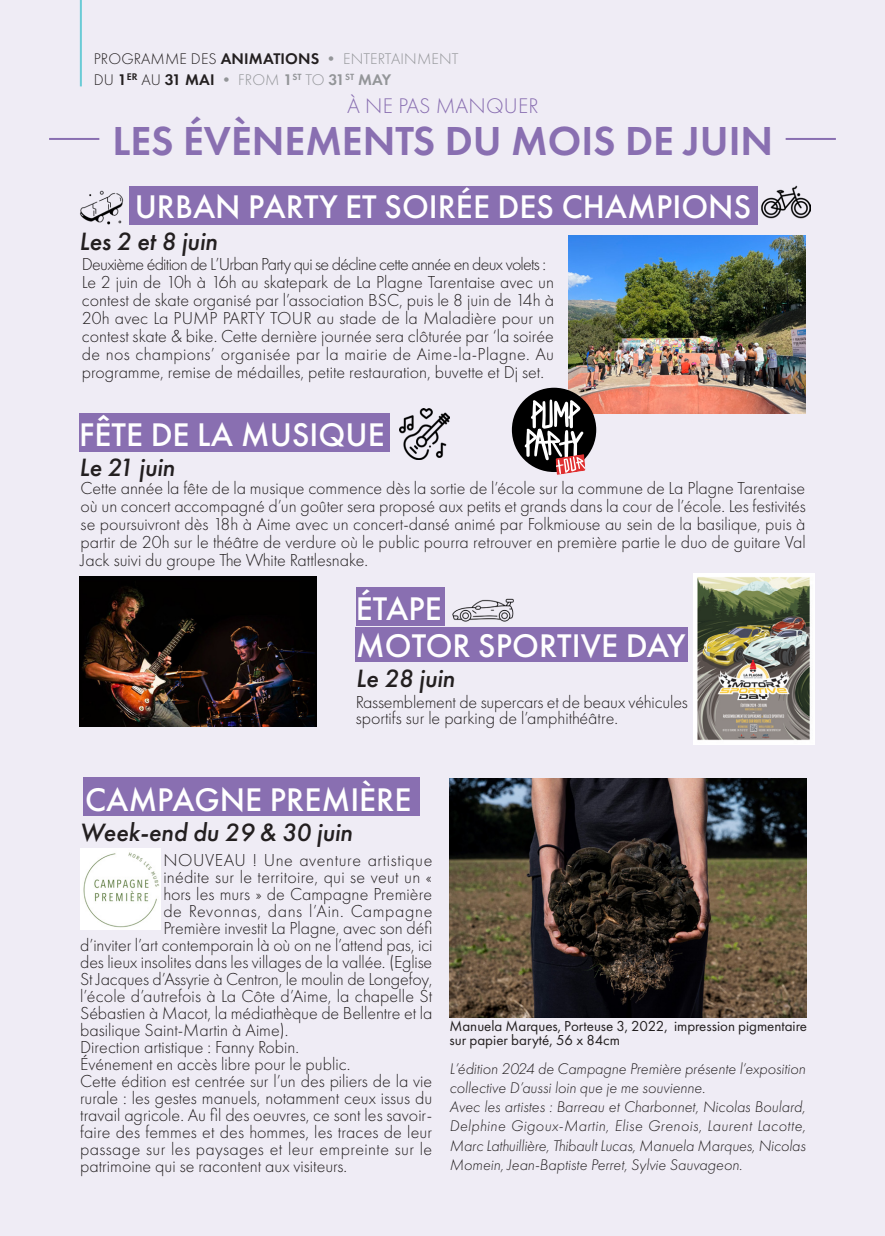
<style>
.page{position:relative;width:885px;height:1236px;background:#fff}
.page>*{position:absolute;margin:0;border:0;box-sizing:border-box;transform-origin:0 0}
.t1{font:600 42px "Futura PT";color:#896fb1}
.t2{font:500 34px "Futura PT";color:#fff}
.t3{font:italic 500 26px "Futura PT";letter-spacing:-.01em;color:#231f20}
.t4{font:300 22px "Futura PT";letter-spacing:.01em;color:#896fb1}
.t5{font:300 18px/18px "Futura PT";color:#231f20;text-align:justify}
.t6{font:300 18px "Futura PT";letter-spacing:-.04em;color:#231f20}
.t7{font:300 18px "Futura PT";letter-spacing:.03em;color:#231f20}
.t8{font:300 18px "Futura PT";letter-spacing:.035em;color:#231f20}
.t9{font:italic 300 16px/19.2px "Futura PT";color:#231f20}
.t10{font:300 16px/20.8px "Futura PT";letter-spacing:.01em;color:#939598}
.t11{font:15px/14px "Futura PT";color:#231f20}
.s1{color:#231f20}
.s2{font-weight:600;color:#231f20}
.s3{font-weight:600}
</style>
<div class="page">
<div style="left:0;top:0;width:884px;height:1236px;background:#efecf5"></div>
<div style="left:83px;top:777px;width:337px;height:39px;background:#896fb1"></div>
<div style="left:356px;top:627px;width:331px;height:35px;background:#896fb1"></div>
<div style="left:79px;top:413px;width:310px;height:39px;background:#896fb1"></div>
<div style="left:129px;top:186px;width:628px;height:39px;background:#896fb1"></div>
<hr style="left:785px;top:138px;width:50px;height:2px;background:#896fb1">
<hr style="left:49px;top:138px;width:50px;height:2px;background:#896fb1">
<img style="left:449px;top:779px;width:357px;height:238px">
<img style="left:80px;top:848px;width:80px;height:81px">
<img style="left:568px;top:235px;width:237px;height:178px">
<img style="left:79px;top:577px;width:238px;height:149px">
<div style="left:512px;top:388px;width:84px;height:84px;background:#000;border-radius:50%"></div>
<svg style="left:524px;top:399px;width:61px;height:76px"></svg>
<img style="left:80px;top:190px;width:44px;height:35px">
<img style="left:399px;top:409px;width:50px;height:50px">
<img style="left:443px;top:587px;width:71px;height:39px">
<img style="left:761px;top:185px;width:49px;height:34px">
<div style="left:356px;top:587px;width:88px;height:38px;background:#896fb1"></div>
<img style="left:693px;top:574px;width:121px;height:170px">
<hr style="left:80px;top:0;width:2px;height:86px;background:#6acbd6">
<p class="t10" style="left:94px;top:49px;width:366px"><span class="s1">PROGRAMME DES</span> <span class="s2">ANIMATIONS</span> <span class="s3">•</span> ENTERTAINMENT<br><span class="s1">DU</span> <span class="s2">1</span><sup>ER</sup> <span class="s1">AU</span> <span class="s2">31 MAI</span> <span class="s3">•</span> FROM <span class="s3">1</span><sup>ST</sup> TO <span class="s3">31</span><sup>ST</sup> <span class="s3">MAY</span></p>
<p class="t4" style="left:347px;top:93px;width:193px">À NE PAS MANQUER</p>
<p class="t1" style="left:112px;top:115px;width:662px">LES ÉVÈNEMENTS DU MOIS DE JUIN</p>
<p class="t2" style="left:135px;top:186px;width:618px">URBAN PARTY ET SOIRÉE DES CHAMPIONS</p>
<p class="t3" style="left:79px;top:225px;width:140px">Les 2 et 8 juin</p>
<p class="t6" style="left:82px;top:254px;width:466px">Deuxième édition de L’Urban Party qui se décline cette année en deux volets :</p>
<p class="t5" style="left:82px;top:273px;width:474px">Le 2 juin de 10h à 16h au skatepark de La Plagne Tarentaise avec un contest de skate organisé par l’association BSC, puis le 8 juin de 14h à 20h avec La PUMP PARTY TOUR au stade de la Maladière pour un contest skate &amp; bike. Cette dernière journée sera clôturée par ‘la soirée de nos champions’ organisée par la mairie de Aime-la-Plagne. Au programme, remise de médailles, petite restauration, buvette et Dj set.</p>
<p class="t2" style="left:79px;top:414px;width:307px">FÊTE DE LA MUSIQUE</p>
<p class="t3" style="left:79px;top:451px;width:97px">Le 21 juin</p>
<p class="t5" style="left:81px;top:479px;width:726px">Cette année la fête de la musique commence dès la sortie de l’école sur la commune de La Plagne Tarentaise où un concert accompagné d’un goûter sera proposé aux petits et grands dans la cour de l’école. Les festivités se poursuivront dès 18h à Aime avec un concert-dansé animé par Folkmiouse au sein de la basilique, puis à partir de 20h sur le théâtre de verdure où le public pourra retrouver en première partie le duo de guitare Val Jack suivi du groupe The White Rattlesnake.</p>
<p class="t2" style="left:356px;top:588px;width:87px">ÉTAPE</p>
<p class="t2" style="left:356px;top:625px;width:331px">MOTOR SPORTIVE DAY</p>
<p class="t3" style="left:356px;top:662px;width:101px">Le 28 juin</p>
<p class="t5" style="left:356px;top:694px;width:333px;line-height:16px">Rassemblement de supercars et de beaux véhicules sportifs sur le parking de l’amphithéâtre.</p>
<p class="t2" style="left:85px;top:779px;width:327px">CAMPAGNE PREMIÈRE</p>
<p class="t3" style="left:80px;top:816px;width:274px">Week-end du 29 &amp; 30 juin</p>
<p class="t7" style="left:163px;top:850px;width:270px">NOUVEAU ! Une aventure artistique</p>
<p class="t5" style="left:163px;top:868px;width:270px">inédite sur le territoire, qui se veut un «</p>
<p class="t5" style="left:163px;top:885px;width:270px">hors les murs » de Campagne Première</p>
<p class="t8" style="left:163px;top:901px;width:270px">de Revonnas, dans l’Ain. Campagne</p>
<p class="t5" style="left:163px;top:919px;width:270px">Première investit La Plagne, avec son défi</p>
<p class="t5" style="left:80px;top:936px;width:354px">d’inviter l’art contemporain là où on ne l’attend pas, ici</p>
<p class="t5" style="left:80px;top:953px;width:353px">des lieux insolites dans les villages de la vallée. (Eglise</p>
<p class="t5" style="left:80px;top:970px;width:353px">St Jacques d’Assyrie à Centron, le moulin de Longefoy,</p>
<p class="t5" style="left:80px;top:987px;width:353px">l’école d’autrefois à La Côte d’Aime, la chapelle St</p>
<p class="t5" style="left:80px;top:1004px;width:353px">Sébastien à Macot, la médiathèque de Bellentre et la</p>
<p class="t5" style="left:80px;top:1021px;width:210px">basilique Saint-Martin à Aime).</p>
<p class="t5" style="left:80px;top:1038px;width:220px">Direction artistique : Fanny Robin.</p>
<p class="t5" style="left:80px;top:1055px;width:271px">Événement en accès libre pour le public.</p>
<p class="t5" style="left:80px;top:1073px;width:353px;line-height:17px">Cette édition est centrée sur l’un des piliers de la vie rurale : les gestes manuels, notamment ceux issus du travail agricole. Au fil des oeuvres, ce sont les savoir&shy;faire des femmes et des hommes, les traces de leur passage sur les paysages et leur empreinte sur le patrimoine qui se racontent aux visiteurs.</p>
<p class="t11" style="left:449px;top:1019px;width:359px">Manuela Marques, Porteuse 3, 2022, impression pigmentaire sur papier baryté, 56 x 84cm</p>
<p class="t9" style="left:449px;top:1059px;width:357px">L’édition 2024 de Campagne Première présente l’exposition collective D’aussi loin que je me souvienne.</p>
<p class="t9" style="left:449px;top:1097px;width:358px;text-align:justify">Avec les artistes : Barreau et Charbonnet, Nicolas Boulard, Delphine Gigoux-Martin, Elise Grenois, Laurent Lacotte, Marc Lathuillière, Thibault Lucas, Manuela Marques, Nicolas Momein, Jean-Baptiste Perret, Sylvie Sauvageon.</p>
</div>
